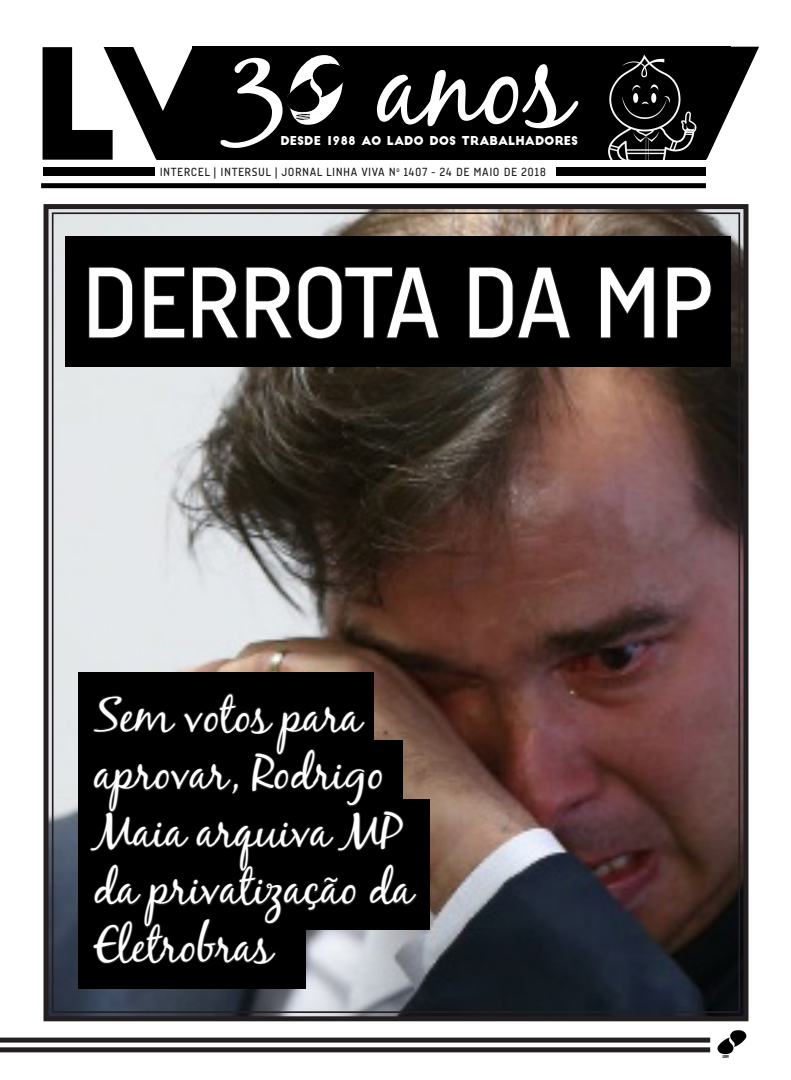
<style>
.page{position:relative;width:791px;height:1080px;background:#fff}
.page>*{position:absolute;margin:0;border:0;box-sizing:border-box;transform-origin:0 0}
.Texto10{font:150px "Big John";color:#000}
.Texto10-2{font:120px "Black Jack";color:#fff}
.Texto10-3{font:102px "Audimat 3000 Regulier";letter-spacing:-.03em;color:#fff}
.Texto10-4{font:48px/57.6px "Black Jack";letter-spacing:-.01em;color:#fff}
.Texto10-5{font:12px "Audimat 3000 Regulier";letter-spacing:.04em;color:#231f20}
.Texto10-6{font:12px "Big John";color:#fff}
</style>
<div class="page">
<img style="left:717px;top:1030px;width:30px;height:28px">
<img style="left:43px;top:204px;width:706px;height:818px">
<div style="left:65px;top:236px;width:665px;height:130px;background:#000"></div>
<div style="left:78px;top:799px;width:351px;height:131px;background:#000"></div>
<div style="left:78px;top:909px;width:227px;height:80px;background:#000"></div>
<div style="left:41px;top:183px;width:665px;height:5px;background:#000"></div>
<div style="left:192px;top:47px;width:514px;height:113px;background:#000"></div>
<div style="left:157px;top:116px;width:278px;height:44px;background:#000"></div>
<div style="left:490px;top:47px;width:240px;height:54px;background:#000"></div>
<img style="left:608px;top:54px;width:89px;height:106px">
<div style="left:187px;top:101px;width:15px;height:44px;background:#000"></div>
<div style="left:43px;top:167px;width:111px;height:9px;background:#000"></div>
<div style="left:556px;top:167px;width:150px;height:9px;background:#000"></div>
<svg style="left:308px;top:58px;width:18px;height:66px"></svg>
<img style="left:288px;top:62px;width:56px;height:60px">
<svg style="left:88px;top:266px;width:45px;height:73px"></svg>
<svg style="left:143px;top:266px;width:297px;height:74px"></svg>
<svg style="left:469px;top:266px;width:102px;height:73px"></svg>
<svg style="left:600px;top:266px;width:55px;height:73px"></svg>
<svg style="left:667px;top:266px;width:45px;height:73px"></svg>
<div style="left:78px;top:672px;width:295px;height:112px;background:#000"></div>
<svg style="left:88px;top:691px;width:330px;height:275px"></svg>
<div style="left:0;top:1038px;width:710px;height:5px;background:#231f20"></div>
<div style="left:0;top:1047px;width:710px;height:5px;background:#231f20"></div>
<p class="Texto10" style="left:31px;top:37px;width:194px">LV</p>
<p class="Texto10-5" style="left:160px;top:165px;width:388px">INTERCEL | INTERSUL | JORNAL LINHA VIVA N<sup>o</sup> 1407 - 24 DE MAIO DE 2018</p>
<p class="Texto10-2" style="left:229px;top:10px;width:345px">30 anos</p>
<p class="Texto10-6" style="left:280px;top:135px;width:299px">DESDE 1988 AO LADO DOS TRABALHADORES</p>
<p class="Texto10" style="left:639px;top:37px;width:123px">V</p>
<p class="Texto10-3" style="left:81px;top:242px;width:634px">DERROTA DA MP</p>
<p class="Texto10-4" style="left:94px;top:685px;width:321px">Sem votos para aprovar, Rodrigo<br>Maia arquiva MP da privatização da<br>Eletrobras</p>
</div>
